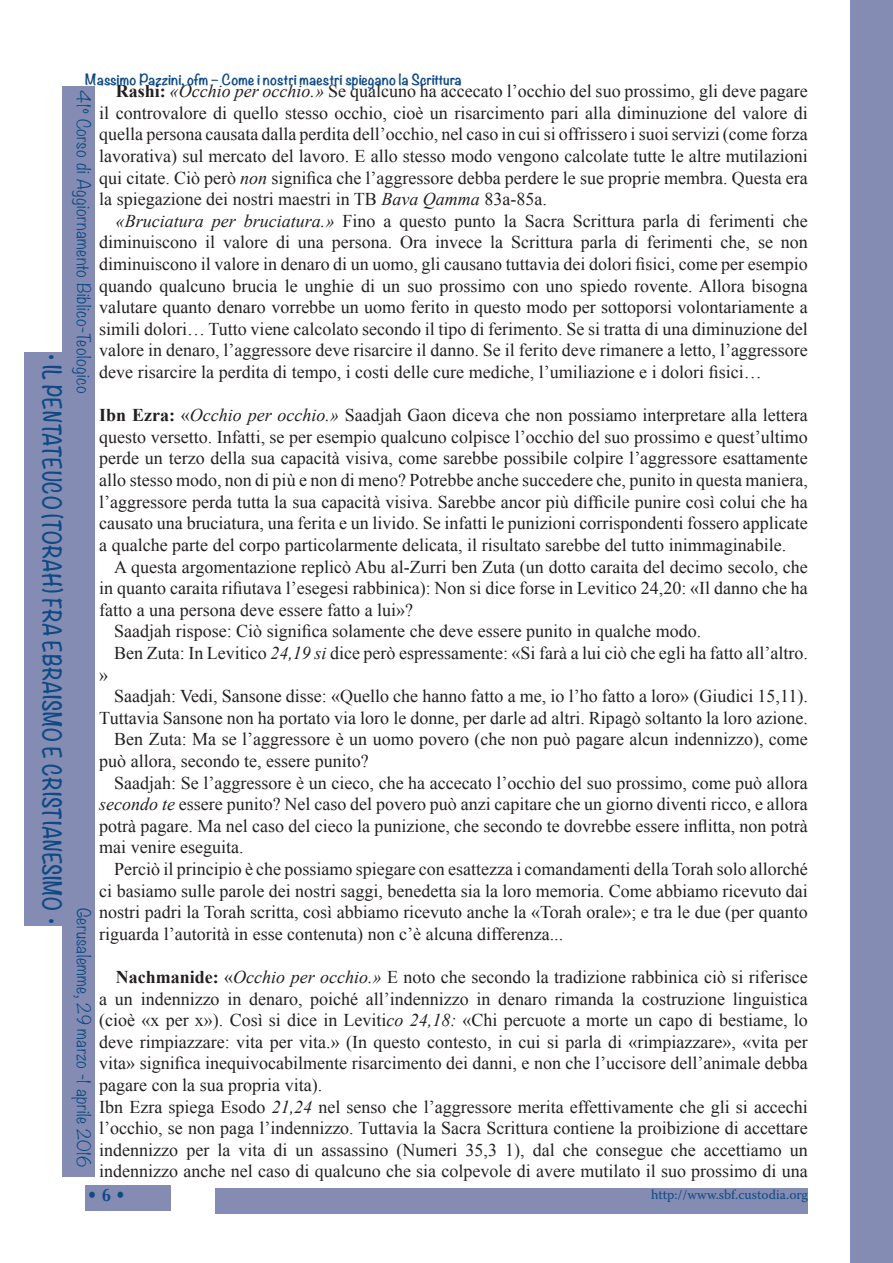
<style>
.page{position:relative;width:893px;height:1263px;background:#fff}
.page>*{position:absolute;margin:0;border:0;box-sizing:border-box;transform-origin:0 0}
.t1{font:700 22.5px "Noteworthy";letter-spacing:.025em;color:#0f4a84;scale:.8 1}
.t2{font:700 18.15px "Optima";color:#0f4a84;scale:.91 1}
.t3{font:18px/21.6px "Times New Roman";color:#231f20;text-align:justify}
.t4{font:300 16.5px "Noteworthy";letter-spacing:.025em;color:#0f4a84}
.t5{font:700 13.5px "Noteworthy";color:#0f4a84}
.t6{font:13.5px "Warnock Pro";color:#0f4a84}
.s1{font-weight:700}
.s2{font-style:italic}
</style>
<div class="page">
<div style="left:850px;top:0;width:43px;height:1263px;background:#848cb3"></div>
<div style="left:215px;top:1188px;width:593px;height:26px;background:#848cb3"></div>
<div style="left:85px;top:1185px;width:85px;height:26px;background:#848cb3"></div>
<div style="left:62px;top:86px;width:33px;height:1090px;background:#848cb3"></div>
<div style="left:25px;top:352px;width:46px;height:574px;background:#848cb3"></div>
<p class="t5" style="left:85px;top:68px;width:378px">Massimo Pazzini, ofm – Come i nostri maestri spiegano la Scrittura</p>
<p class="t4" style="left:98px;top:90px;width:305px;rotate:90deg">41º Corso di Aggiornamento Biblico-Teologico</p>
<p class="t3" style="left:99px;top:80px;width:710px;text-indent:16px"><span class="s1">Rashi:</span> <span class="s2">«Occhio per occhio.»</span> Se qualcuno ha accecato l’occhio del suo prossimo, gli deve pagare il controvalore di quello stesso occhio, cioè un risarcimento pari alla diminuzione del valore di quella persona causata dalla perdita dell’occhio, nel caso in cui si offrissero i suoi servizi (come forza lavorativa) sul mercato del lavoro. E allo stesso modo vengono calcolate tutte le altre mutilazioni qui citate. Ciò però <span class="s2">non</span> significa che l’aggressore debba perdere le sue proprie membra. Questa era la spiegazione dei nostri maestri in TB <span class="s2">Bava Qamma</span> 83a‑85a.</p>
<p class="t3" style="left:99px;top:210px;width:710px;text-indent:16px"><span class="s2">«Bruciatura per bruciatura.»</span> Fino a questo punto la Sacra Scrittura parla di ferimenti che diminuiscono il valore di una persona. Ora invece la Scrittura parla di ferimenti che, se non diminuiscono il valore in denaro di un uomo, gli causano tuttavia dei dolori fisici, come per esempio quando qualcuno brucia le unghie di un suo prossimo con uno spiedo rovente. Allora bisogna valutare quanto denaro vorrebbe un uomo ferito in questo modo per sottoporsi volontariamente a simili dolori… Tutto viene calcolato secondo il tipo di ferimento. Se si tratta di una diminuzione del valore in denaro, l’aggressore deve risarcire il danno. Se il ferito deve rimanere a letto, l’aggressore deve risarcire la perdita di tempo, i costi delle cure mediche, l’umiliazione e i dolori fisici…</p>
<p class="t3" style="left:99px;top:404px;width:710px"><span class="s1">Ibn Ezra:</span> «<span class="s2">Occhio per occhio.»</span> Saadjah Gaon diceva che non possiamo interpretare alla lettera questo versetto. Infatti, se per esempio qualcuno colpisce l’occhio del suo prossimo e quest’ultimo perde un terzo della sua capacità visiva, come sarebbe possibile colpire l’aggressore esattamente allo stesso modo, non di più e non di meno? Potrebbe anche succedere che, punito in questa maniera, l’aggressore perda tutta la sua capacità visiva. Sarebbe ancor più difficile punire così colui che ha causato una bruciatura, una ferita e un livido. Se infatti le punizioni corrispondenti fossero applicate a qualche parte del corpo particolarmente delicata, il risultato sarebbe del tutto inimmaginabile.</p>
<p class="t3" style="left:99px;top:555px;width:710px;text-indent:15px">A questa argomentazione replicò Abu al‑Zurri ben Zuta (un dotto caraita del decimo secolo, che in quanto caraita rifiutava l’esegesi rabbinica): Non si dice forse in Levitico 24,20: «Il danno che ha fatto a una persona deve essere fatto a lui»?</p>
<p class="t3" style="left:114px;top:620px;width:588px">Saadjah rispose: Ciò significa solamente che deve essere punito in qualche modo.</p>
<p class="t3" style="left:114px;top:642px;width:695px">Ben Zuta: In Levitico <span class="s2">24,19 si</span> dice però espressamente: «Si farà a lui ciò che egli ha fatto all’altro.</p>
<p class="t3" style="left:99px;top:663px;width:10px">»</p>
<p class="t3" style="left:99px;top:685px;width:710px;text-align:right">Saadjah: Vedi, Sansone disse: «Quello che hanno fatto a me, io l’ho fatto a loro» (Giudici 15,11).<br>Tuttavia Sansone non ha portato via loro le donne, per darle ad altri. Ripagò soltanto la loro azione.</p>
<p class="t3" style="left:99px;top:728px;width:710px;text-indent:15px">Ben Zuta: Ma se l’aggressore è un uomo povero (che non può pagare alcun indennizzo), come può allora, secondo te, essere punito?</p>
<p class="t3" style="left:99px;top:771px;width:710px;text-indent:15px">Saadjah: Se l’aggressore è un cieco, che ha accecato l’occhio del suo prossimo, come può allora <span class="s2">secondo te</span> essere punito? Nel caso del povero può anzi capitare che un giorno diventi ricco, e allora potrà pagare. Ma nel caso del cieco la punizione, che secondo te dovrebbe essere inflitta, non potrà mai venire eseguita.</p>
<p class="t3" style="left:99px;top:858px;width:710px;text-indent:15px">Perciò il principio è che possiamo spiegare con esattezza i comandamenti della Torah solo allorché ci basiamo sulle parole dei nostri saggi, benedetta sia la loro memoria. Come abbiamo ricevuto dai nostri padri la Torah scritta, così abbiamo ricevuto anche la «Torah orale»; e tra le due (per quanto riguarda l’autorità in esse contenuta) non c’è alcuna differenza...</p>
<p class="t3" style="left:99px;top:966px;width:710px;text-indent:16px"><span class="s1">Nachmanide:</span> «<span class="s2">Occhio per occhio.»</span> E noto che secondo la tradizione rabbinica ciò si riferisce a un indennizzo in denaro, poiché all’indennizzo in denaro rimanda la costruzione linguistica (cioè «x per x»). Così si dice in Leviti<span class="s2">co 24,18:</span> «Chi percuote a morte un capo di bestiame, lo deve rimpiazzare: vita per vita.» (In questo contesto, in cui si parla di «rimpiazzare», «vita per vita» significa inequivocabilmente risarcimento dei danni, e non che l’uccisore dell’animale debba pagare con la sua propria vita).</p>
<p class="t3" style="left:99px;top:1095px;width:710px">Ibn Ezra spiega Esodo <span class="s2">21,24</span> nel senso che l’aggressore merita effettivamente che gli si accechi l’occhio, se non paga l’indennizzo. Tuttavia la Sacra Scrittura contiene la proibizione di accettare indennizzo per la vita di un assassino (Numeri 35,3 1), dal che consegue che accettiamo un indennizzo anche nel caso di qualcuno che sia colpevole di avere mutilato il suo prossimo di una</p>
<p class="t1" style="left:72px;top:354px;width:715px;rotate:90deg">• IL PENTATEUCO (TORAH) FRA EBRAISMO E CRISTIANESIMO •</p>
<p class="t4" style="left:98px;top:908px;width:261px;rotate:90deg">Gerusalemme, 29 marzo -1 aprile 2016</p>
<p class="t2" style="left:87px;top:1184px;width:44px">• 6 •</p>
<p class="t6" style="left:651px;top:1186px;width:158px">http://www.sbf.custodia.org</p>
</div>
